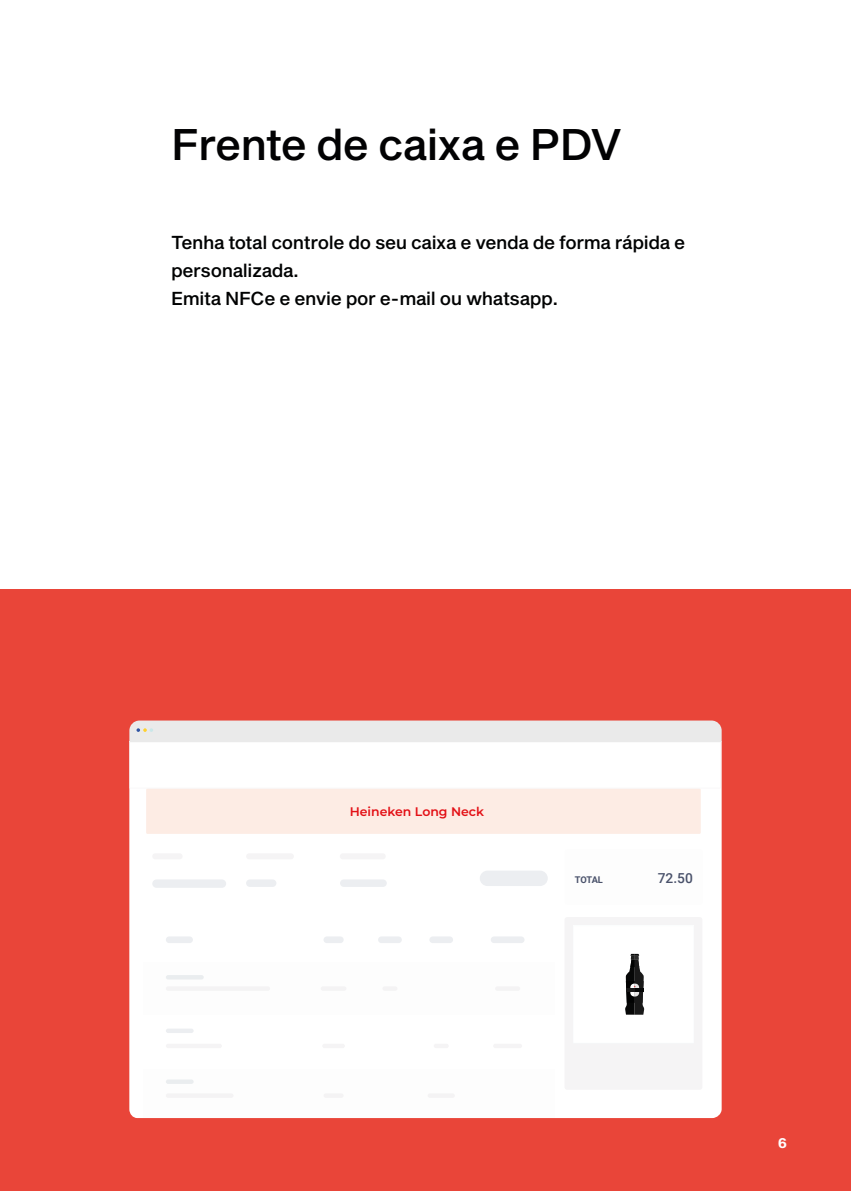
<style>
.page{position:relative;width:851px;height:1191px;background:#fff}
.page>*{position:absolute;margin:0;border:0;box-sizing:border-box;transform-origin:0 0}
.t1{font:43.4px "Sequel Sans Medium Body";letter-spacing:-.02em;color:#020203}
.t2{font:18.4px/28px "Sequel Sans Medium Body";letter-spacing:-.02em;color:#010202}
.t3{font:14px "Sequel Sans Bold Head";color:#fff}
.t4{font:500 13.8px "Roboto";color:#4a526b}
.t5{font:600 12.4px "Montserrat";color:#e31016}
.t6{font:700 9.2px "Roboto";letter-spacing:-.03em;color:#4a526b}
</style>
<div class="page">
<div style="left:0;top:589px;width:850px;height:602px;background:#e94539"></div>
<div style="left:129px;top:788px;width:592px;height:330px;background:#fff"></div>
<div style="left:149px;top:847px;width:399px;height:221px;background:#fff"></div>
<div style="left:564px;top:849px;width:138px;height:55px;background:#fdfdfd"></div>
<div style="left:146px;top:788px;width:554px;height:46px;background:#fdece4"></div>
<div style="left:152px;top:853px;width:30px;height:6px;background:#f5f4f5;border-radius:3px"></div>
<div style="left:246px;top:853px;width:48px;height:6px;background:#f5f4f5;border-radius:3px"></div>
<div style="left:340px;top:853px;width:45px;height:6px;background:#f5f4f5;border-radius:3px"></div>
<div style="left:246px;top:879px;width:30px;height:8px;background:#eceef1;border-radius:4px"></div>
<div style="left:166px;top:936px;width:27px;height:7px;background:#eceef1;border-radius:3px"></div>
<div style="left:323px;top:936px;width:20px;height:7px;background:#eceef1;border-radius:3px"></div>
<div style="left:378px;top:936px;width:24px;height:7px;background:#eceef1;border-radius:3px"></div>
<div style="left:429px;top:936px;width:24px;height:7px;background:#eceef1;border-radius:3px"></div>
<div style="left:490px;top:936px;width:34px;height:7px;background:#eceef1;border-radius:3px"></div>
<div style="left:340px;top:879px;width:47px;height:8px;background:#eceef1;border-radius:4px"></div>
<div style="left:152px;top:879px;width:74px;height:8px;background:#eceef1;border-radius:4px"></div>
<div style="left:143px;top:962px;width:411px;height:52px;background:#fdfdfd"></div>
<div style="left:143px;top:1068px;width:411px;height:49px;background:#fdfdfd"></div>
<hr style="left:166px;top:986px;width:104px;height:4px;background:#f4f3f4;border-radius:2px">
<hr style="left:321px;top:986px;width:25px;height:4px;background:#f4f3f4;border-radius:2px">
<div style="left:322px;top:1043px;width:23px;height:5px;background:#f5f4f5;border-radius:2px"></div>
<hr style="left:382px;top:986px;width:15px;height:4px;background:#f4f3f4;border-radius:2px">
<div style="left:433px;top:1043px;width:15px;height:5px;background:#f5f4f5;border-radius:2px"></div>
<hr style="left:495px;top:986px;width:25px;height:4px;background:#f4f3f4;border-radius:2px">
<div style="left:493px;top:1043px;width:29px;height:5px;background:#f5f4f5;border-radius:2px"></div>
<hr style="left:166px;top:975px;width:38px;height:4px;background:#eaedef;border-radius:2px">
<div style="left:166px;top:1028px;width:28px;height:5px;background:#eceef1;border-radius:2px"></div>
<div style="left:166px;top:1079px;width:28px;height:5px;background:#eaedef;border-radius:2px"></div>
<div style="left:166px;top:1043px;width:56px;height:5px;background:#f5f4f5;border-radius:2px"></div>
<hr style="left:323px;top:1093px;width:20px;height:4px;background:#f4f3f4;border-radius:2px">
<hr style="left:427px;top:1093px;width:28px;height:4px;background:#f4f3f4;border-radius:2px">
<hr style="left:166px;top:1093px;width:67px;height:4px;background:#f4f3f4;border-radius:2px">
<div style="left:479px;top:870px;width:68px;height:16px;background:#eceef1;border-radius:8px"></div>
<svg style="left:129px;top:720px;width:592px;height:68px;background:#f8f6f6"></svg>
<hr style="left:129px;top:741px;width:591px;height:1px;background:#eaeaea">
<svg style="left:564px;top:917px;width:138px;height:172px;background:#f2f2f2"></svg>
<h1 class="t1" style="left:171px;top:113px;width:453px">Frente de caixa e PDV</h1>
<p class="t2" style="left:171px;top:229px;width:515px">Tenha total controle do seu caixa e venda de forma rápida e personalizada.<br>Emita NFCe e envie por e-mail ou whatsapp.</p>
<p class="t5" style="left:350px;top:802px;width:136px">Heineken Long Neck</p>
<p class="t6" style="left:574px;top:873px;width:30px">TOTAL</p>
<p class="t4" style="left:657px;top:869px;width:37px">72.50</p>
<p class="t3" style="left:778px;top:1133px;width:10px">6</p>
</div>
